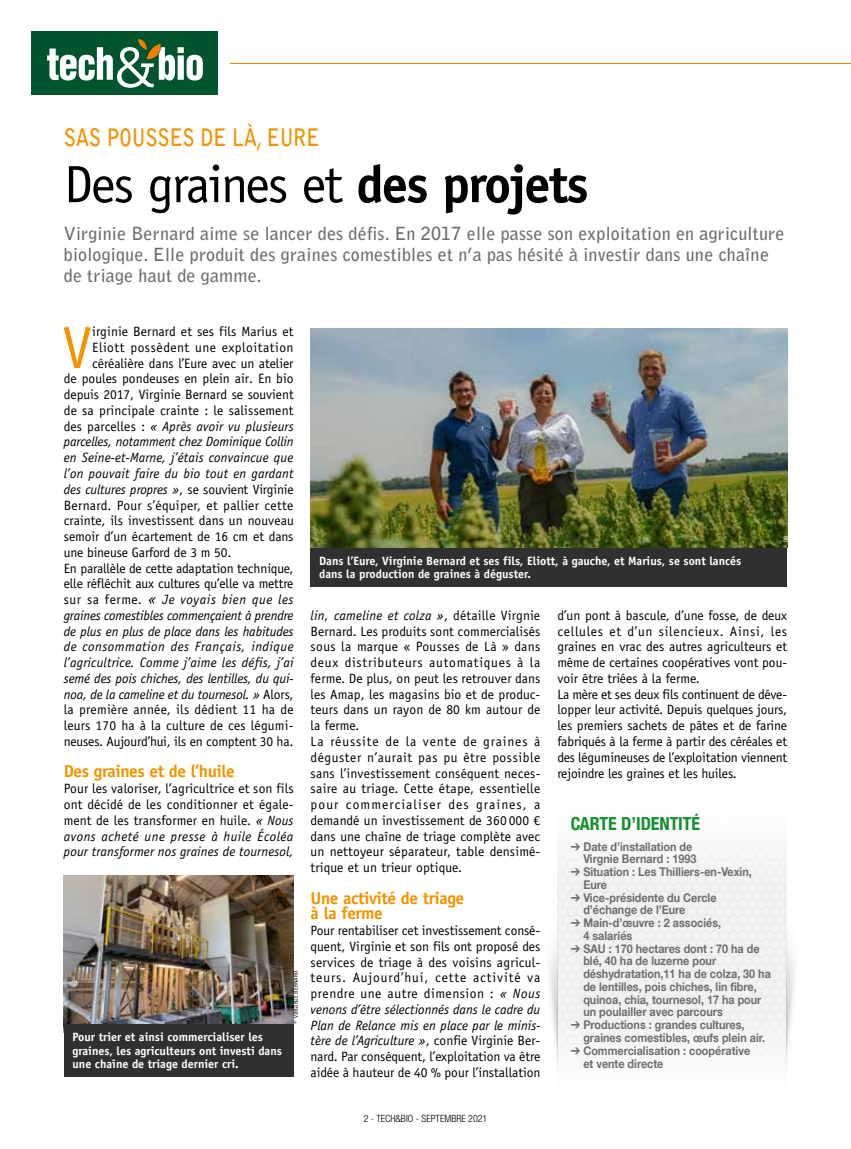
<style>
.page{position:relative;width:851px;height:1149px;background:#fff}
.page>*{position:absolute;margin:0;border:0;box-sizing:border-box;transform-origin:0 0}
.t1{font:58.95px "Officina Sans Std";color:#f29302}
.t2{font:52.5px "Officina Sans Std";letter-spacing:-.035em;color:#000}
.t3{font:700 24px "Bell Gothic Std";letter-spacing:-.02em;color:#f29302;scale:.84 1}
.t4{font:700 18px/21px "Bell Gothic Std";letter-spacing:.01em;color:#6e6e6e}
.t5{font:700 condensed 18px "Helvetica Neue LT Com";letter-spacing:-.005em;color:#14902f}
.t6{font:700 17.25px/15.8px "Officina Sans Std";letter-spacing:-.025em;color:#f29302}
.t7{font:13.5px/15.8px "Officina Sans Std";color:#000;text-align:justify}
.t8{font:italic 13.5px "Officina Sans Std";letter-spacing:-.01em;color:#000}
.t9{font:italic 13.5px "Officina Sans Std";letter-spacing:.015em;color:#000}
.t10{font:italic 13.5px "Officina Sans Std";letter-spacing:.01em;color:#000}
.t11{font:13.5px "Officina Sans Std";letter-spacing:.02em;color:#000}
.t12{font:italic 13.5px "Officina Sans Std";letter-spacing:.035em;color:#000}
.t13{font:13.5px "Officina Sans Std";letter-spacing:.04em;color:#000}
.t14{font:italic 13.5px "Officina Sans Std";letter-spacing:.04em;color:#000}
.t15{font:700 12px/12.8px "Helvetica Neue LT Com";color:#6e6e6e;scale:.9 1}
.t16{font:700 12px/13.5px "Officina Sans Std";color:#fff}
.t17{font:300 condensed 10.05px "Helvetica Neue LT Com";color:#000}
.t18{font:6px "Officina Sans Std";letter-spacing:.01em;color:#000}
.t19{font:6px "Officina Sans Std";color:#fff}
.s1{font-weight:700}
.s2{font-style:normal}
.s3{font-size:15px}
.s4{font-style:italic}
</style>
<div class="page">
<div style="left:557px;top:843px;width:229px;height:224px;background:#f2f2f2"></div>
<div style="left:310px;top:547px;width:477px;height:39px;background:#2f302f"></div>
<img style="left:786px;top:921px;width:9px;height:147px">
<img style="left:549px;top:950px;width:8px;height:103px">
<div style="left:32px;top:32px;width:186px;height:63px;background:#00552e"></div>
<svg style="left:47px;top:39px;width:156px;height:49px"></svg>
<hr style="left:230px;top:63px;width:620px;height:1px;background:#ef8209">
<img style="left:310px;top:329px;width:477px;height:218px">
<img style="left:64px;top:875px;width:229px;height:148px">
<div style="left:64px;top:1023px;width:229px;height:53px;background:#2f302f"></div>
<h3 class="t3" style="left:64px;top:122px;width:306px">SAS POUSSES DE LÀ, EURE</h3>
<h2 class="t2" style="left:64px;top:154px;width:526px">Des graines et <span class="s1">des projets</span></h2>
<h3 class="t4" style="left:64px;top:223px;width:722px">Virginie Bernard aime se lancer des défis. En 2017 elle passe son exploitation en agriculture biologique. Elle produit des graines comestibles et n’a pas hésité à investir dans une chaîne de triage haut de gamme.</h3>
<h1 class="t1" style="left:62px;top:313px;width:31px">V</h1>
<p class="t7" style="left:92px;top:323px;width:203px">irginie Bernard et ses fils Marius et</p>
<p class="t13" style="left:92px;top:339px;width:203px">Eliott possèdent une exploitation</p>
<p class="t7" style="left:92px;top:355px;width:203px">céréalière dans l’Eure avec un atelier</p>
<p class="t7" style="left:64px;top:371px;width:231px">de poules pondeuses en plein air. En bio</p>
<p class="t7" style="left:64px;top:386px;width:231px">depuis 2017, Virginie Bernard se souvient</p>
<p class="t7" style="left:64px;top:402px;width:231px">de sa principale crainte : le salissement</p>
<p class="t10" style="left:64px;top:418px;width:231px"><span class="s2">des parcelles :</span> « Après avoir vu plusieurs</p>
<p class="t8" style="left:64px;top:434px;width:231px">parcelles, notamment chez Dominique Collin</p>
<p class="t10" style="left:64px;top:449px;width:231px">en Seine-et-Marne, j’étais convaincue que</p>
<p class="t9" style="left:64px;top:465px;width:231px">l’on pouvait faire du bio tout en gardant</p>
<p class="t8" style="left:64px;top:481px;width:231px">des cultures propres »<span class="s2">, se souvient Virginie</span></p>
<p class="t11" style="left:64px;top:497px;width:231px">Bernard. Pour s’équiper, et pallier cette</p>
<p class="t7" style="left:64px;top:512px;width:231px">crainte, ils investissent dans un nouveau</p>
<p class="t7" style="left:64px;top:528px;width:231px">semoir d’un écartement de 16 cm et dans</p>
<p class="t7" style="left:64px;top:544px;width:169px">une bineuse Garford de 3 m 50.</p>
<p class="t7" style="left:64px;top:560px;width:231px">En parallèle de cette adaptation technique,</p>
<p class="t7" style="left:64px;top:575px;width:231px">elle réfléchit aux cultures qu’elle va mettre</p>
<p class="t14" style="left:64px;top:591px;width:231px"><span class="s2">sur sa ferme.</span> <span class="s3">«</span> Je voyais bien que les</p>
<p class="t8" style="left:64px;top:607px;width:231px">graines comestibles commençaient à prendre</p>
<p class="t8" style="left:64px;top:623px;width:231px">de plus en plus de place dans les habitudes</p>
<p class="t12" style="left:64px;top:638px;width:231px">de consommation des Français, indique</p>
<p class="t9" style="left:64px;top:654px;width:231px">l’agricultrice. Comme j’aime les défis, j’ai</p>
<p class="t8" style="left:64px;top:670px;width:231px">semé des pois chiches, des lentilles, du qui-</p>
<p class="t8" style="left:64px;top:686px;width:231px">noa, de la cameline et du tournesol. » <span class="s2">Alors,</span></p>
<p class="t11" style="left:64px;top:701px;width:231px">la première année, ils dédient 11 ha de</p>
<p class="t7" style="left:64px;top:717px;width:231px">leurs 170 ha à la culture de ces légumi-</p>
<p class="t7" style="left:64px;top:733px;width:231px">neuses. Aujourd’hui, ils en comptent 30 ha.</p>
<p class="t6" style="left:64px;top:763px;width:172px">Des graines et de l’huile</p>
<p class="t7" style="left:64px;top:780px;width:231px">Pour les valoriser, l’agricultrice et son fils ont décidé de les conditionner et égale&shy;ment de les transformer en huile. <span class="s4">« Nous avons acheté une presse à huile Écoléa pour transformer nos graines de tournesol,</span></p>
<p class="t16" style="left:72px;top:1029px;width:211px">Pour trier et ainsi commercialiser les graines, les agriculteurs ont investi dans une chaîne de triage dernier cri.</p>
<p class="t18" style="left:292px;top:1023px;width:54px;rotate:-90deg">© VIRGINIE BERNARD</p>
<p class="t16" style="left:319px;top:553px;width:423px">Dans l’Eure, Virginie Bernard et ses fils, Eliott, à gauche, et Marius, se sont lancés dans la production de graines à déguster.</p>
<p class="t19" style="left:782px;top:547px;width:13px;rotate:-90deg">© DR</p>
<p class="t7" style="left:310px;top:607px;width:231px;text-align:left"><span class="s4">lin, cameline et colza »</span>, détaille Virgnie Bernard. Les produits sont commercialisés sous la marque « Pousses de Là » dans deux distributeurs automatiques à la ferme. De plus, on peut les retrouver dans les Amap, les magasins bio et de produc&shy;teurs dans un rayon de 80 km autour de la ferme.<br>La réussite de la vente de graines à déguster n’aurait pas pu être possible sans l’investissement conséquent neces&shy;saire au triage. Cette étape, essentielle pour commercialiser des graines, a demandé un investissement de 360 000 € dans une chaîne de triage complète avec un nettoyeur séparateur, table densimé&shy;trique et un trieur optique.</p>
<p class="t6" style="left:310px;top:889px;width:155px">Une activité de triage à la ferme</p>
<p class="t7" style="left:310px;top:922px;width:231px">Pour rentabiliser cet investissement consé&shy;quent, Virginie et son fils ont proposé des services de triage à des voisins agricul&shy;teurs. Aujourd’hui, cette activité va prendre une autre dimension : <span class="s4">« Nous venons d’être sélectionnés dans le cadre du Plan de Relance mis en place par le minis&shy;tère de l’Agriculture »</span>, confie Virginie Ber&shy;nard. Par conséquent, l’exploitation va être aidée à hauteur de 40 % pour l’installation</p>
<p class="t7" style="left:557px;top:607px;width:231px;text-align:left">d’un pont à bascule, d’une fosse, de deux cellules et d’un silencieux. Ainsi, les graines en vrac des autres agriculteurs et même de certaines coopératives vont pou&shy;voir être triées à la ferme.<br>La mère et ses deux fils continuent de déve&shy;lopper leur activité. Depuis quelques jours, les premiers sachets de pâtes et de farine fabriqués à la ferme à partir des céréales et des légumineuses de l’exploitation viennent rejoindre les graines et les huiles.</p>
<h3 class="t5" style="left:570px;top:812px;width:131px">CARTE D’IDENTITÉ</h3>
<p class="t15" style="left:583px;top:839px;width:127px;text-indent:-13px">➔ Date d’installation de<br>Virgnie Bernard : 1993</p>
<p class="t15" style="left:583px;top:864px;width:189px;text-indent:-13px">➔ Situation : Les Thilliers-en-Vexin,<br>Eure</p>
<p class="t15" style="left:583px;top:890px;width:149px;text-indent:-13px">➔ Vice-présidente du Cercle d’échange de l’Eure</p>
<p class="t15" style="left:583px;top:915px;width:155px;text-indent:-13px">➔ Main-d’œuvre : 2 associés,<br>4 salariés</p>
<p class="t15" style="left:583px;top:941px;width:210px;text-indent:-13px">➔ SAU : 170 hectares dont : 70 ha de blé, 40 ha de luzerne pour déshydratation,11 ha de colza, 30 ha de lentilles, pois chiches, lin fibre, quinoa, chia, tournesol, 17 ha pour un poulailler avec parcours</p>
<p class="t15" style="left:583px;top:1017px;width:203px;text-indent:-13px">➔ Productions : grandes cultures, graines comestibles, œufs plein air.</p>
<p class="t15" style="left:583px;top:1043px;width:187px;text-indent:-13px">➔ Commercialisation : coopérative et vente directe</p>
<p class="t17" style="left:364px;top:1112px;width:125px">2 - TECH&amp;BIO - SEPTEMBRE 2021</p>
</div>
